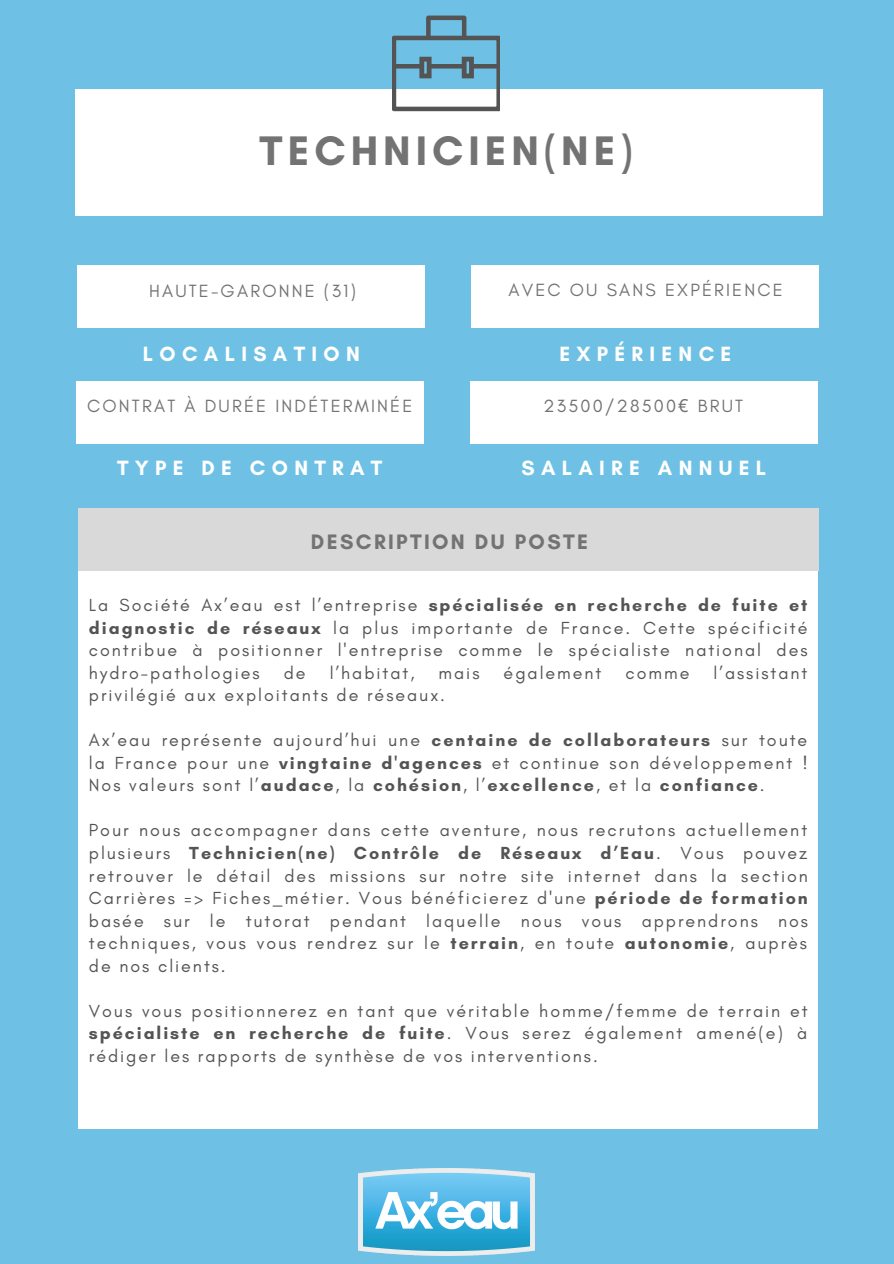
<style>
.page{position:relative;width:894px;height:1264px;background:#fff}
.page>*{position:absolute;margin:0;border:0;box-sizing:border-box;transform-origin:0 0}
.t1{font:700 42px "Glacial Indifference";letter-spacing:.12em;color:#737373}
.t2{font:700 21.3px "Glacial Indifference";letter-spacing:.11em;color:#737373}
.t3{font:700 21px "Glacial Indifference";letter-spacing:.3em;color:#fff}
.t4{font:18px "Glacial Indifference";letter-spacing:.12em;color:#737373}
.t5{font:17.85px/22.5px "Glacial Indifference";letter-spacing:.11em;color:#545454;text-align:justify}
.s1{font-family:"Noto Sans"}
.s2{font-weight:700}
</style>
<div class="page">
<div style="left:0;top:0;width:893px;height:1263px;background:#6ec1e4"></div>
<div style="left:75px;top:89px;width:747px;height:126px;background:#fff"></div>
<div style="left:471px;top:265px;width:347px;height:62px;background:#fff"></div>
<div style="left:78px;top:265px;width:346px;height:62px;background:#fff"></div>
<div style="left:470px;top:381px;width:347px;height:62px;background:#fff"></div>
<div style="left:76px;top:381px;width:347px;height:62px;background:#fff"></div>
<div style="left:78px;top:567px;width:739px;height:561px;background:#fff"></div>
<div style="left:78px;top:508px;width:740px;height:62px;background:#d9d9d9"></div>
<img style="left:358px;top:1168px;width:176px;height:86px">
<svg style="left:392px;top:16px;width:107px;height:95px"></svg>
<div style="left:429px;top:64px;width:36px;height:5px;background:#545454"></div>
<div style="left:471px;top:64px;width:28px;height:5px;background:#545454"></div>
<h1 class="t1" style="left:259px;top:125px;width:374px">TECHNICIEN(NE)</h1>
<p class="t4" style="left:149px;top:279px;width:208px">HAUTE-GARONNE (31)</p>
<p class="t4" style="left:508px;top:279px;width:276px">AVEC OU SANS EXPÉRIENCE</p>
<p class="t3" style="left:143px;top:340px;width:218px">LOCALISATION</p>
<p class="t3" style="left:559px;top:340px;width:173px">EXPÉRIENCE</p>
<p class="t4" style="left:87px;top:395px;width:326px">CONTRAT À DURÉE INDÉTERMINÉE</p>
<p class="t4" style="left:543px;top:395px;width:201px">23500/28500<span class="s1">€</span> BRUT</p>
<p class="t3" style="left:117px;top:455px;width:267px">TYPE DE CONTRAT</p>
<p class="t3" style="left:521px;top:455px;width:246px">SALAIRE ANNUEL</p>
<p class="t2" style="left:311px;top:529px;width:278px">DESCRIPTION DU POSTE</p>
<p class="t5" style="left:89px;top:593px;width:720px">La Société Ax’eau est l’entreprise <span class="s2">spécialisée en recherche de fuite et diagnostic de réseaux</span> la plus importante de France. Cette spécificité contribue à positionner l'entreprise comme le spécialiste national des hydro-pathologies</p>
<p class="t5" style="left:284px;top:661px;width:23px">de</p>
<p class="t5" style="left:330px;top:661px;width:86px">l’habitat,</p>
<p class="t5" style="left:438px;top:661px;width:42px">mais</p>
<p class="t5" style="left:503px;top:661px;width:99px">également</p>
<p class="t5" style="left:625px;top:661px;width:65px">comme</p>
<p class="t5" style="left:713px;top:661px;width:95px">l’assistant</p>
<p class="t5" style="left:89px;top:683px;width:357px">privilégié aux exploitants de réseaux.</p>
<p class="t5" style="left:89px;top:728px;width:720px">Ax’eau représente aujourd’hui une <span class="s2">centaine de collaborateurs</span> sur toute la France pour une <span class="s2">vingtaine d'agences</span> et continue son développement !<br>Nos valeurs sont l’<span class="s2">audace</span>, la <span class="s2">cohésion</span>, l’<span class="s2">excellence</span>, et la <span class="s2">confiance</span>.</p>
<p class="t5" style="left:89px;top:819px;width:720px">Pour nous accompagner dans cette aventure, nous recrutons actuellement plusieurs <span class="s2">Technicien(ne) Contrôle de Réseaux d’Eau</span>. Vous pouvez retrouver le détail des missions sur notre site internet dans la section Carrières =&gt; Fiches_métier. Vous bénéficierez d'une <span class="s2">période de formation </span>basée sur le tutorat pendant laquelle nous vous apprendrons nos techniques, vous vous rendrez sur le <span class="s2">terrain</span>, en toute <span class="s2">autonomie</span>, auprès de nos clients.</p>
<p class="t5" style="left:89px;top:999px;width:720px">Vous vous positionnerez en tant que véritable homme/femme de terrain et <span class="s2">spécialiste en recherche de fuite</span>. Vous serez également amené(e) à rédiger les rapports de synthèse de vos interventions.</p>
</div>
